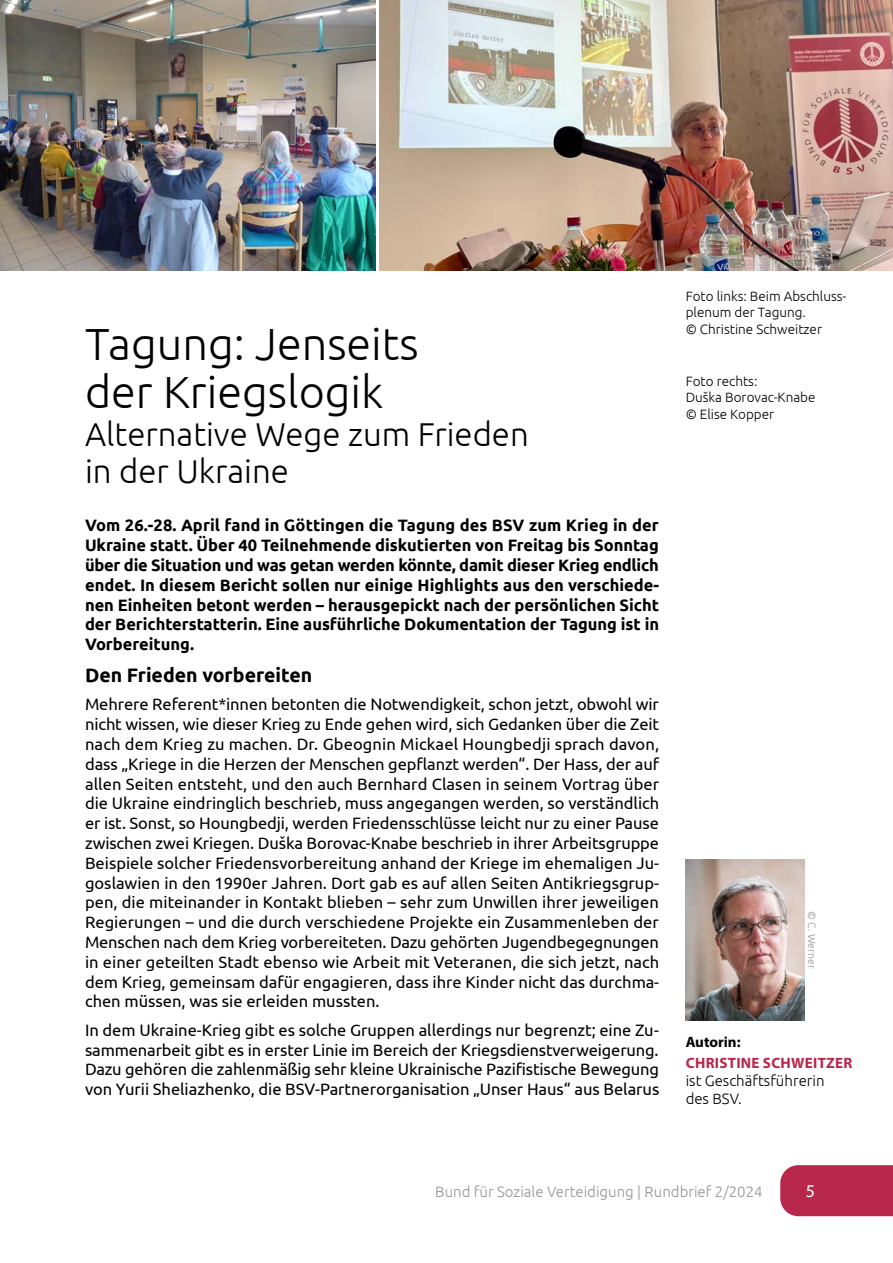
<style>
.page{position:relative;width:893px;height:1263px;background:#fff}
.page>*{position:absolute;margin:0;border:0;box-sizing:border-box;transform-origin:0 0}
.t1{font:300 45px/48px "Ubuntu";color:#000}
.t2{font:300 33px/37.5px "Ubuntu";color:#000}
.t3{font:700 19.5px "Ubuntu";color:#000}
.t4{font:18px "Myriad Pro";color:#fff}
.t5{font:16.5px/19.8px "Ubuntu";letter-spacing:-.005em;color:#000;text-align:justify}
.t6{font:700 16.5px/19.8px "Ubuntu";letter-spacing:-.005em;color:#000;text-align:justify}
.t7{font:300 15px "Ubuntu";color:#939598}
.t8{font:300 15px/18px "Ubuntu";color:#000}
.t9{font:700 15px "Myriad Pro";letter-spacing:.02em;color:#b7274c}
.t10{font:700 15px "Myriad Pro";color:#000}
.t11{font:300 13.5px/16.5px "Ubuntu";color:#000}
.t12{font:300 10.5px "Ubuntu";color:#939598}
</style>
<div class="page">
<div style="left:780px;top:1165px;width:113px;height:51px;background:#b7274c"></div>
<img style="left:379px;top:0;width:514px;height:270px">
<img style="left:0;top:0;width:375px;height:270px">
<img style="left:686px;top:859px;width:119px;height:161px">
<h1 class="t1" style="left:85px;top:319px;width:335px">Tagung: Jenseits der Kriegslogik</h1>
<h2 class="t2" style="left:85px;top:414px;width:445px">Alternative Wege zum Frieden in der Ukraine</h2>
<p class="t6" style="left:85px;top:515px;width:576px">Vom 26.-28. April fand in Göttingen die Tagung des BSV zum Krieg in der Ukraine statt. Über 40 Teilnehmende diskutierten von Freitag bis Sonntag über die Situation und was getan werden könnte, damit dieser Krieg endlich endet. In diesem Bericht sollen nur einige Highlights aus den verschiede&shy;nen Einheiten betont werden – herausgepickt nach der persönlichen Sicht der Berichterstatterin. Eine ausführliche Dokumentation der Tagung ist in Vorbereitung.</p>
<p class="t3" style="left:85px;top:663px;width:229px">Den Frieden vorbereiten</p>
<p class="t5" style="left:85px;top:694px;width:576px">Mehrere Referent*innen betonten die Notwendigkeit, schon jetzt, obwohl wir nicht wissen, wie dieser Krieg zu Ende gehen wird, sich Gedanken über die Zeit nach dem Krieg zu machen. Dr. Gbeognin Mickael Houngbedji sprach davon, dass „Kriege in die Herzen der Menschen gepflanzt werden“. Der Hass, der auf allen Seiten entsteht, und den auch Bernhard Clasen in seinem Vortrag über die Ukraine eindringlich beschrieb, muss angegangen werden, so verständlich er ist. Sonst, so Houngbedji, werden Friedensschlüsse leicht nur zu einer Pause zwischen zwei Kriegen. Duška Borovac-Knabe beschrieb in ihrer Arbeitsgruppe Beispiele solcher Friedensvorbereitung anhand der Kriege im ehemaligen Ju&shy;goslawien in den 1990er Jahren. Dort gab es auf allen Seiten Antikriegsgrup&shy;pen, die miteinander in Kontakt blieben – sehr zum Unwillen ihrer jeweiligen Regierungen – und die durch verschiedene Projekte ein Zusammenleben der Menschen nach dem Krieg vorbereiteten. Dazu gehörten Jugendbegegnungen in einer geteilten Stadt ebenso wie Arbeit mit Veteranen, die sich jetzt, nach dem Krieg, gemeinsam dafür engagieren, dass ihre Kinder nicht das durchma&shy;chen müssen, was sie erleiden mussten.</p>
<p class="t5" style="left:85px;top:1019px;width:576px">In dem Ukraine-Krieg gibt es solche Gruppen allerdings nur begrenzt; eine Zu&shy;sammenarbeit gibt es in erster Linie im Bereich der Kriegsdienstverweigerung.<br>Dazu gehören die zahlenmäßig sehr kleine Ukrainische Pazifistische Bewegung von Yurii Sheliazhenko, die BSV-Partnerorganisation „Unser Haus“ aus Belarus</p>
<p class="t11" style="left:686px;top:287px;width:162px">Foto links: Beim Abschluss&shy;plenum der Tagung.<br>© Christine Schweitzer</p>
<p class="t11" style="left:686px;top:372px;width:131px">Foto rechts:<br>Duška Borovac-Knabe © Elise Kopper</p>
<p class="t12" style="left:818px;top:911px;width:59px;rotate:90deg">© C. Werner</p>
<p class="t10" style="left:686px;top:1032px;width:56px">Autorin:</p>
<p class="t9" style="left:686px;top:1053px;width:168px">CHRISTINE SCHWEITZER</p>
<p class="t8" style="left:686px;top:1072px;width:140px">ist Geschäftsführerin des BSV.</p>
<p class="t7" style="left:435px;top:1182px;width:329px">Bund für Soziale Verteidigung | Rundbrief 2/2024</p>
<p class="t4" style="left:806px;top:1180px;width:11px">5</p>
</div>
